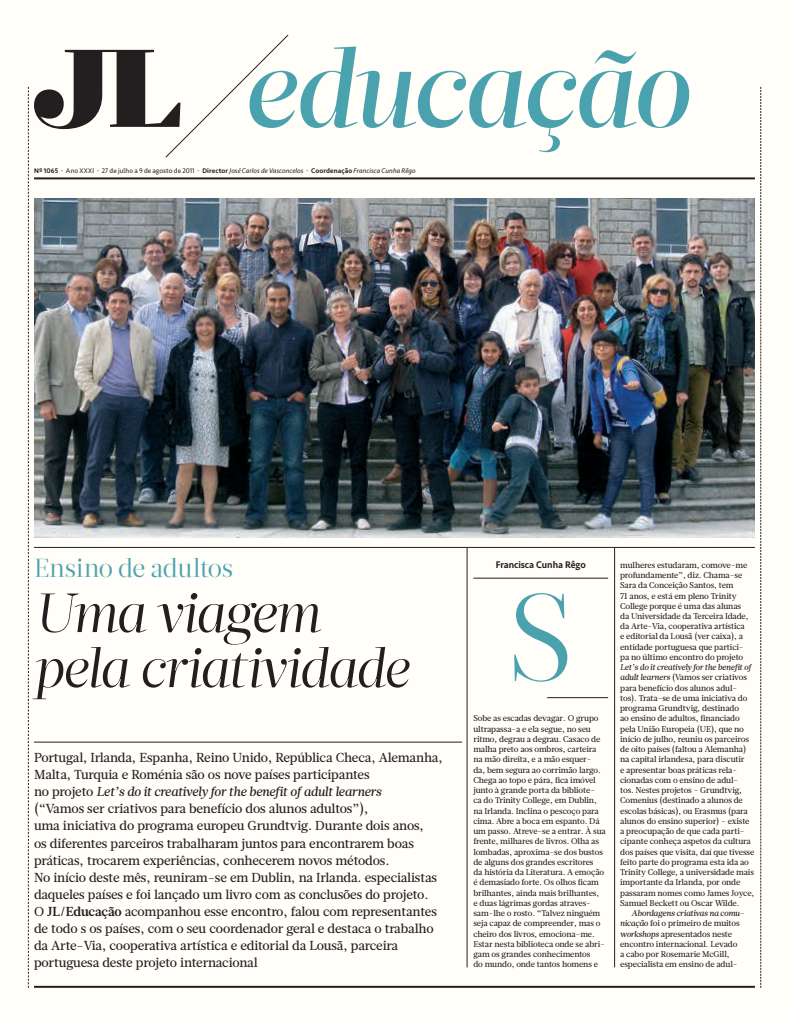
<style>
.page{position:relative;width:789px;height:1021px;background:#fff}
.page>*{position:absolute;margin:0;border:0;box-sizing:border-box;transform-origin:0 0}
.t1{font:123px "Glosa Display";color:#4ba2af}
.t2{font:italic 500 110px "Glosa Display";letter-spacing:-.025em;color:#4ba2af}
.t3{font:italic 55px/55px "Glosa Display";letter-spacing:-.02em;color:#231f20}
.t4{font:26px "Glosa Display";letter-spacing:-.025em;color:#4ba2af}
.t5{font:500 13px/17.1px "Glosa Text Semi";letter-spacing:-.02em;color:#231f20}
.t6{font:500 10px "Seravek Basic";letter-spacing:-.01em;color:#231f20;scale:.95 1}
.t7{font:500 8.4px/10.2px "Glosa Text Semi";letter-spacing:-.01em;color:#231f20}
.t8{font:italic 500 8.4px "Glosa Text Semi";letter-spacing:-.02em;color:#231f20}
.t9{font:italic 7px "Seravek Basic";letter-spacing:.005em;color:#231f20}
.s1{font-family:"Glosa JL";font-weight:400;font-style:normal;color:#231f20}
.s2{font-weight:500;font-style:normal}
.s3{font-style:normal}
.s4{font-style:italic}
.s5{font-family:"Glosa Text";font-weight:700}
</style>
<div class="page">
<div style="left:0;top:0;width:788px;height:1020px;background:#fffef8"></div>
<hr style="left:34px;top:985px;width:720px;height:2px;background:#231f20">
<svg style="left:28px;top:87px;width:1px;height:900px"></svg>
<svg style="left:760px;top:87px;width:1px;height:900px"></svg>
<hr style="left:34px;top:177px;width:720px;height:2px;background:#231f20">
<svg style="left:165px;top:35px;width:123px;height:123px"></svg>
<img style="left:34px;top:199px;width:720px;height:338px">
<hr style="left:473px;top:578px;width:134px;height:1px;background:#231f20">
<hr style="left:547px;top:697px;width:60px;height:1px;background:#231f20">
<hr style="left:34px;top:742px;width:427px;height:1px;background:#231f20">
<hr style="left:466px;top:548px;width:1px;height:419px;background:#231f20">
<hr style="left:614px;top:548px;width:1px;height:419px;background:#231f20">
<hr style="left:34px;top:547px;width:720px;height:1px;background:#231f20">
<p class="t2" style="left:32px;top:16px;width:658px"><span class="s1">J</span> educação</p>
<p class="t9" style="left:34px;top:166px;width:383px"><span class="s2">Nº 1065</span> <sub>*</sub> <span class="s3">Ano XXXI</span> <sub>*</sub> <span class="s3">27 de julho a 9 de agosto de 2011</span> <sub>*</sub> <span class="s2">Director</span> José Carlos de Vasconcelos <sub>*</sub> <span class="s2">Coordenação</span> Francisca Cunha Rêgo</p>
<p class="t4" style="left:34px;top:551px;width:200px">Ensino de adultos</p>
<p class="t3" style="left:34px;top:586px;width:376px">Uma viagem pela criatividade</p>
<p class="t5" style="left:34px;top:749px;width:410px">Portugal, Irlanda, Espanha, Reino Unido, República Checa, Alemanha, Malta, Turquia e Roménia são os nove países participantes<br>no projeto <span class="s4">Let’s do it creatively for the benefit of adult learners<br></span>(“Vamos ser criativos para benefício dos alunos adultos”),<br>uma iniciativa do programa europeu Grundtvig. Durante dois anos,<br>os diferentes parceiros trabalharam juntos para encontrarem boas práticas, trocarem experiências, conhecerem novos métodos.<br>No início deste mês, reuniram-se em Dublin, na Irlanda. especialistas daqueles países e foi lançado um livro com as conclusões do projeto.<br>O <span class="s5">JL/Educação</span> acompanhou esse encontro, falou com representantes de todo s os países, com o seu coordenador geral e destaca o trabalho da Arte-Via, cooperativa artística e editorial da Lousã, parceira portuguesa deste projeto internacional</p>
<p class="t6" style="left:495px;top:558px;width:96px">Francisca Cunha Rêgo</p>
<p class="t1" style="left:508px;top:557px;width:67px">S</p>
<p class="t7" style="left:473px;top:713px;width:134px">Sobe as escadas devagar. O grupo ultrapassa-a e ela segue, no seu ritmo, degrau a degrau. Casaco de malha preto aos ombros, carteira na mão direita, e a mão esquer-<br>da, bem segura ao corrimão largo.<br>Chega ao topo e pára, fica imóvel junto à grande porta da bibliote-<br>ca do Trinity College, em Dublin, na Irlanda. Inclina o pescoço para cima. Abre a boca em espanto. Dá um passo. Atreve-se a entrar. À sua frente, milhares de livros. Olha as lombadas, aproxima-se dos bustos de alguns dos grandes escritores<br>da história da Literatura. A emoção é demasiado forte. Os olhos ficam brilhantes, ainda mais brilhantes,<br>e duas lágrimas gordas atraves&shy;sam-lhe o rosto. “Talvez ninguém seja capaz de compreender, mas o cheiro dos livros, emociona-me.<br>Estar nesta biblioteca onde se abri&shy;gam os grandes conhecimentos<br>do mundo, onde tantos homens e</p>
<p class="t7" style="left:619px;top:560px;width:128px">mulheres estudaram, comove-me</p>
<p class="t7" style="left:619px;top:570px;width:123px">profundamente”, diz. Chama-se</p>
<p class="t7" style="left:619px;top:580px;width:115px">Sara da Conceição Santos, tem</p>
<p class="t7" style="left:619px;top:590px;width:118px">71 anos, e está em pleno Trinity</p>
<p class="t7" style="left:619px;top:601px;width:122px">College porque é uma das alunas</p>
<p class="t7" style="left:619px;top:611px;width:130px">da Universidade da Terceira Idade,</p>
<p class="t7" style="left:619px;top:621px;width:126px">da Arte-Via, cooperativa artística</p>
<p class="t7" style="left:619px;top:631px;width:124px">e editorial da Lousã (ver caixa), a</p>
<p class="t7" style="left:619px;top:642px;width:125px">entidade portuguesa que partici-</p>
<p class="t7" style="left:619px;top:652px;width:124px">pa no último encontro do projeto</p>
<p class="t8" style="left:619px;top:661px;width:132px">Let’s do it creatively for the benefit of</p>
<p class="t7" style="left:619px;top:672px;width:128px"><span class="s4">adult learners</span> (Vamos ser criativos</p>
<p class="t7" style="left:619px;top:682px;width:118px">para benefício dos alunos adul-</p>
<p class="t7" style="left:619px;top:693px;width:129px">tos). Trata-se de uma iniciativa do</p>
<p class="t7" style="left:619px;top:703px;width:120px">programa Grundtvig, destinado</p>
<p class="t7" style="left:619px;top:713px;width:121px">ao ensino de adultos, financiado</p>
<p class="t7" style="left:619px;top:723px;width:125px">pela União Europeia (UE), que no</p>
<p class="t7" style="left:619px;top:734px;width:130px">início de julho, reuniu os parceiros</p>
<p class="t7" style="left:619px;top:744px;width:127px">de oito países (faltou a Alemanha)</p>
<p class="t7" style="left:619px;top:754px;width:126px">na capital irlandesa, para discutir</p>
<p class="t7" style="left:619px;top:764px;width:118px">e apresentar boas práticas rela-</p>
<p class="t7" style="left:619px;top:775px;width:119px">cionadas com o ensino de adul-</p>
<p class="t7" style="left:619px;top:785px;width:123px">tos. Nestes projetos - Grundtvig,</p>
<p class="t7" style="left:619px;top:795px;width:124px">Comenius (destinado a alunos de</p>
<p class="t7" style="left:619px;top:805px;width:129px">escolas básicas), ou Erasmus (para</p>
<p class="t7" style="left:619px;top:816px;width:131px">alunos do ensino superior) - existe</p>
<p class="t7" style="left:619px;top:826px;width:126px">a preocupação de que cada parti-</p>
<p class="t7" style="left:619px;top:836px;width:132px">cipante conheça aspetos da cultura</p>
<p class="t7" style="left:619px;top:846px;width:136px">dos países que visita, daí que tivesse</p>
<p class="t7" style="left:619px;top:857px;width:130px">feito parte do programa esta ida ao</p>
<p class="t7" style="left:619px;top:867px;width:135px">Trinity College, a universidade mais</p>
<p class="t7" style="left:619px;top:877px;width:122px">importante da Irlanda, por onde</p>
<p class="t7" style="left:619px;top:887px;width:136px">passaram nomes como James Joyce,</p>
<p class="t7" style="left:619px;top:898px;width:121px">Samuel Beckett ou Oscar Wilde.</p>
<p class="t8" style="left:631px;top:907px;width:114px">Abordagens criativas na comu-</p>
<p class="t7" style="left:619px;top:918px;width:121px"><span class="s4">nicação</span> foi o primeiro de muitos</p>
<p class="t7" style="left:619px;top:928px;width:113px"><span class="s4">workshops</span> apresentados neste</p>
<p class="t7" style="left:619px;top:939px;width:119px">encontro internacional. Levado</p>
<p class="t7" style="left:619px;top:949px;width:111px">a cabo por Rosemarie McGill,</p>
<p class="t7" style="left:619px;top:959px;width:119px">especialista em ensino de adul-</p>
</div>
